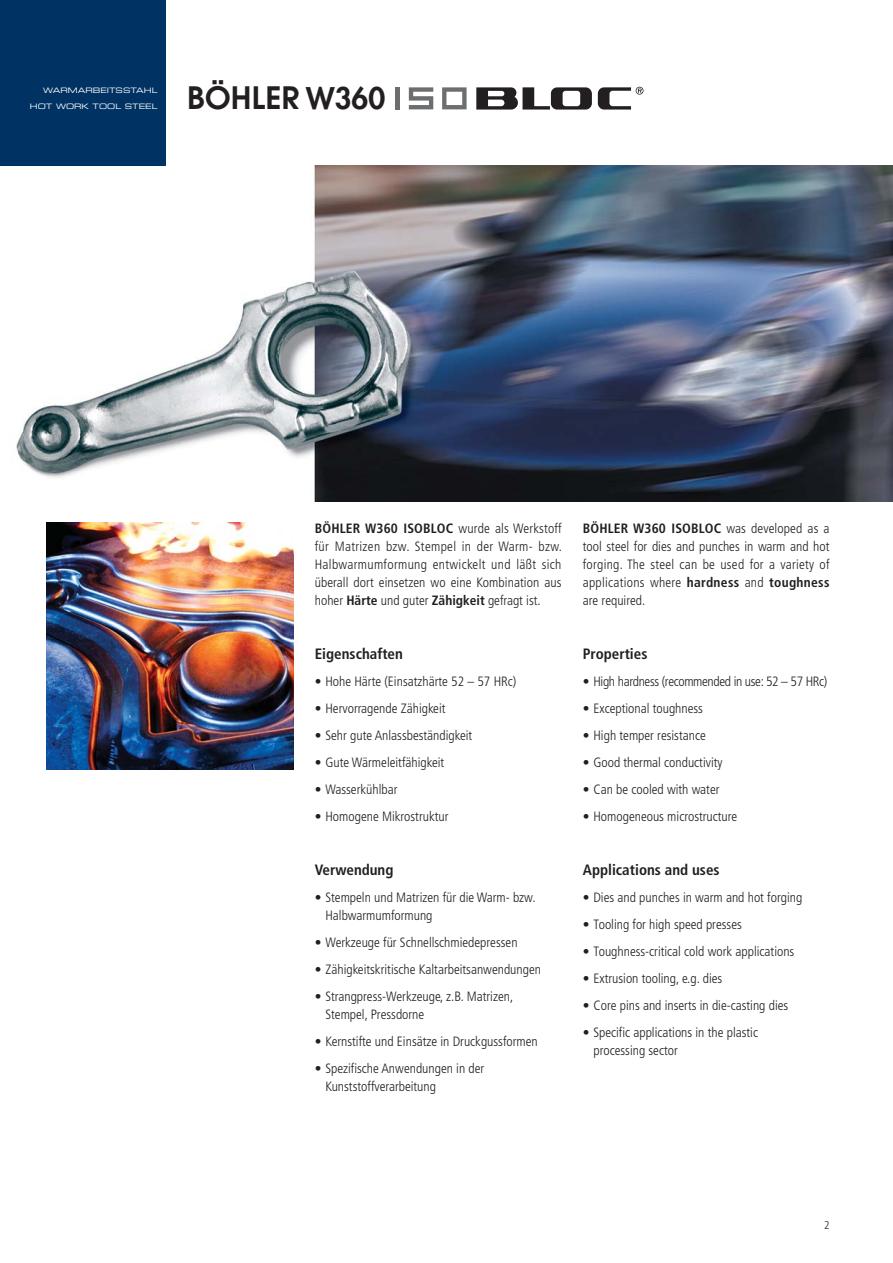
<style>
.page{position:relative;width:893px;height:1263px;background:#fff}
.page>*{position:absolute;margin:0;border:0;box-sizing:border-box;transform-origin:0 0}
.t1{font:600 30.75px "Avant Garde";color:#231f20}
.t2{font:700 condensed 15px "Frutiger";color:#231f20}
.t3{font:300 condensed 13.5px/18px "Frutiger";color:#231f20}
.t4{font:300 condensed 13.5px "Frutiger";letter-spacing:-.025em;color:#231f20}
.t5{font:300 condensed 11.25px "Frutiger";color:#231f20}
.t6{font:7.5px "Eurostile Extended Two";color:#fff}
.s1{font-family:"Futura";font-weight:800;font-size:29.1px}
.s2{font-weight:700}
</style>
<div class="page">
<div style="left:395px;top:87px;width:5px;height:22px;background:#6d6e70"></div>
<svg style="left:409px;top:87px;width:24px;height:22px"></svg>
<svg style="left:598px;top:87px;width:45px;height:23px"></svg>
<svg style="left:442px;top:87px;width:24px;height:22px"></svg>
<svg style="left:476px;top:87px;width:116px;height:23px"></svg>
<img style="left:16px;top:166px;width:876px;height:336px">
<div style="left:0;top:0;width:166px;height:166px;background:#003264"></div>
<img style="left:47px;top:523px;width:246px;height:247px">
<p class="t6" style="left:43px;top:87px;width:116px">WARMARBEITSSTAHL</p>
<p class="t6" style="left:30px;top:104px;width:129px">HOT WORK TOOL STEEL</p>
<h1 class="t1" style="left:187px;top:86px;width:199px">BÖHLER <span class="s1">W360</span></h1>
<p class="t3" style="left:315px;top:521px;width:249px;text-align:justify"><span class="s2">BÖHLER W360 ISOBLOC</span> wurde als Werkstoff für Matrizen bzw. Stempel in der Warm- bzw.<br>Halbwarmumformung entwickelt und läßt sich überall dort einsetzen wo eine Kombination aus hoher <span class="s2">Härte</span> und guter <span class="s2">Zähigkeit</span> gefragt ist.</p>
<p class="t2" style="left:315px;top:648px;width:90px">Eigenschaften</p>
<p class="t3" style="left:315px;top:674px;width:203px">• Hohe Härte (Einsatzhärte 52 – 57 HRc)</p>
<p class="t3" style="left:315px;top:701px;width:132px">• Hervorragende Zähigkeit</p>
<p class="t3" style="left:315px;top:728px;width:159px">• Sehr gute Anlassbeständigkeit</p>
<p class="t3" style="left:315px;top:755px;width:131px">• Gute Wärmeleitfähigkeit</p>
<p class="t3" style="left:315px;top:782px;width:84px">• Wasserkühlbar</p>
<p class="t3" style="left:315px;top:809px;width:135px">• Homogene Mikrostruktur</p>
<p class="t2" style="left:315px;top:864px;width:80px">Verwendung</p>
<p class="t3" style="left:325px;top:890px;width:212px;text-indent:-11px">• Stempeln und Matrizen für die Warm- bzw.<br>Halbwarmumformung</p>
<p class="t3" style="left:315px;top:935px;width:204px">• Werkzeuge für Schnellschmiedepressen</p>
<p class="t3" style="left:315px;top:962px;width:228px">• Zähigkeitskritische Kaltarbeitsanwendungen</p>
<p class="t3" style="left:325px;top:989px;width:189px;text-indent:-11px">• Strangpress-Werkzeuge, z.B. Matrizen,<br>Stempel, Pressdorne</p>
<p class="t3" style="left:315px;top:1034px;width:224px">• Kernstifte und Einsätze in Druckgussformen</p>
<p class="t3" style="left:325px;top:1061px;width:160px;text-indent:-11px">• Spezifische Anwendungen in der<br>Kunststoffverarbeitung</p>
<p class="t3" style="left:583px;top:521px;width:248px;text-align:justify"><span class="s2">BÖHLER W360 ISOBLOC</span> was developed as a tool steel for dies and punches in warm and hot forging. The steel can be used for a variety of applications where <span class="s2">hardness</span> and <span class="s2">toughness </span>are required.</p>
<p class="t2" style="left:583px;top:648px;width:66px">Properties</p>
<p class="t4" style="left:583px;top:676px;width:246px">• High hardness (recommended in use: 52 – 57 HRc)</p>
<p class="t3" style="left:583px;top:701px;width:122px">• Exceptional toughness</p>
<p class="t3" style="left:583px;top:728px;width:124px">• High temper resistance</p>
<p class="t3" style="left:583px;top:755px;width:141px">• Good thermal conductivity</p>
<p class="t3" style="left:583px;top:782px;width:138px">• Can be cooled with water</p>
<p class="t3" style="left:583px;top:809px;width:156px">• Homogeneous microstructure</p>
<p class="t2" style="left:583px;top:864px;width:138px">Applications and uses</p>
<p class="t3" style="left:583px;top:890px;width:221px">• Dies and punches in warm and hot forging</p>
<p class="t3" style="left:583px;top:917px;width:160px">• Tooling for high speed presses</p>
<p class="t3" style="left:583px;top:944px;width:213px">• Toughness-critical cold work applications</p>
<p class="t3" style="left:583px;top:971px;width:141px">• Extrusion tooling, e.g. dies</p>
<p class="t3" style="left:583px;top:998px;width:207px">• Core pins and inserts in die-casting dies</p>
<p class="t3" style="left:593px;top:1025px;width:166px;text-indent:-11px">• Specific applications in the plastic processing sector</p>
<p class="t5" style="left:824px;top:1220px;width:7px">2</p>
</div>
